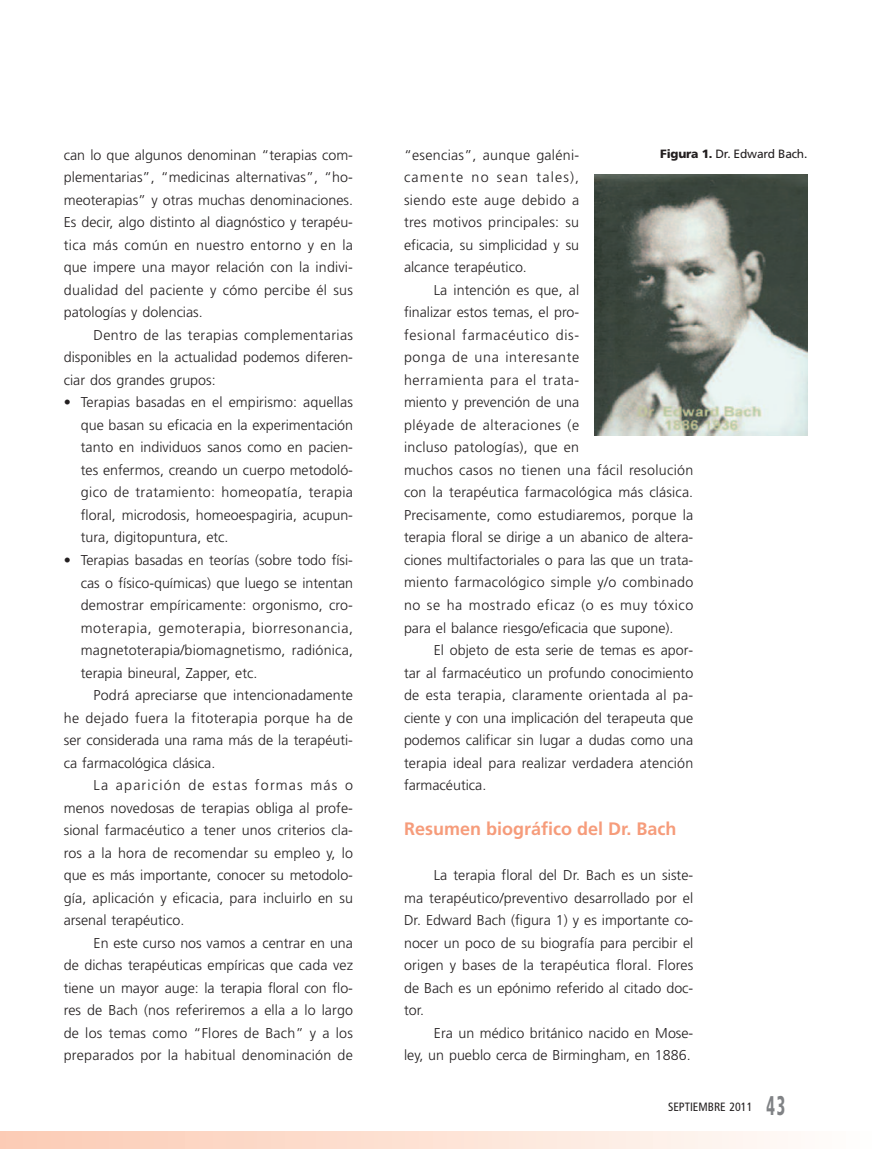
<style>
.page{position:relative;width:872px;height:1149px;background:#fff}
.page>*{position:absolute;margin:0;border:0;box-sizing:border-box;transform-origin:0 0}
.t1{font:900 condensed 27px "Frutiger";color:#808285;scale:.6 1}
.t2{font:700 18px "Frutiger";color:#f69c7b}
.t3{font:300 14.25px/22.5px "Frutiger";color:#231f20;text-align:justify}
.t4{font:300 14.25px/22.5px "Frutiger";letter-spacing:.02em;color:#231f20}
.t5{font:12px "Frutiger";letter-spacing:-.015em;color:#231f20}
.t6{font:condensed 12px "Frutiger";color:#231f20}
.s1{font-weight:900}
</style>
<div class="page">
<div style="left:0;top:1131px;width:872px;height:17px;background:linear-gradient(to right,#fccab2,#fefdfb)"></div>
<img style="left:594px;top:174px;width:213px;height:261px">
<p class="t3" style="left:64px;top:144px;width:291px">can lo que algunos denominan “terapias com&shy;plementarias”, “medicinas alternativas”, “ho&shy;meoterapias” y otras muchas denominaciones.<br>Es decir, algo distinto al diagnóstico y terapéu&shy;tica más común en nuestro entorno y en la que impere una mayor relación con la indivi&shy;dualidad del paciente y cómo percibe él sus patologías y dolencias.</p>
<p class="t3" style="left:64px;top:324px;width:291px;text-indent:30px">Dentro de las terapias complementarias disponibles en la actualidad podemos diferen&shy;ciar dos grandes grupos:</p>
<p class="t3" style="left:81px;top:392px;width:274px;text-indent:-17px">• Terapias basadas en el empirismo: aquellas que basan su eficacia en la experimentación tanto en individuos sanos como en pacien&shy;tes enfermos, creando un cuerpo metodoló&shy;gico de tratamiento: homeopatía, terapia floral, microdosis, homeoespagiria, acupun&shy;tura, digitopuntura, etc.</p>
<p class="t3" style="left:81px;top:549px;width:274px;text-indent:-17px">• Terapias basadas en teorías (sobre todo físi&shy;cas o físico-químicas) que luego se intentan demostrar empíricamente: orgonismo, cro&shy;moterapia, gemoterapia, biorresonancia, magnetoterapia/biomagnetismo, radiónica, terapia bineural, Zapper, etc.</p>
<p class="t3" style="left:64px;top:684px;width:291px;text-indent:30px">Podrá apreciarse que intencionadamente he dejado fuera la fitoterapia porque ha de ser considerada una rama más de la terapéuti&shy;ca farmacológica clásica.</p>
<p class="t3" style="left:64px;top:774px;width:291px;text-indent:30px">La aparición de estas formas más o menos novedosas de terapias obliga al profe&shy;sional farmacéutico a tener unos criterios cla&shy;ros a la hora de recomendar su empleo y, lo que es más importante, conocer su metodolo&shy;gía, aplicación y eficacia, para incluirlo en su arsenal terapéutico.</p>
<p class="t3" style="left:64px;top:932px;width:291px;text-indent:30px">En este curso nos vamos a centrar en una de dichas terapéuticas empíricas que cada vez tiene un mayor auge: la terapia floral con flo&shy;res de Bach (nos referiremos a ella a lo largo de los temas como “Flores de Bach” y a los preparados por la habitual denominación de</p>
<p class="t3" style="left:404px;top:144px;width:177px">“esencias”, aunque galéni&shy;camente no sean tales), siendo este auge debido a tres motivos principales: su eficacia, su simplicidad y su alcance terapéutico.</p>
<p class="t4" style="left:404px;top:279px;width:291px;text-indent:30px">La intención es que, al<br>finalizar estos temas, el pro-<br>fesional farmacéutico dis-<br>ponga de una interesante<br>herramienta para el trata-<br>miento y prevención de una<br>pléyade de alteraciones (e<br>incluso patologías), que en<br>muchos casos no tienen una fácil resolución con la terapéutica farmacológica más clásica.<br>Precisamente, como estudiaremos, porque la terapia floral se dirige a un abanico de altera&shy;ciones multifactoriales o para las que un trata&shy;miento farmacológico simple y/o combinado no se ha mostrado eficaz (o es muy tóxico para el balance riesgo/eficacia que supone).</p>
<p class="t3" style="left:404px;top:639px;width:291px;text-indent:30px">El objeto de esta serie de temas es apor&shy;tar al farmacéutico un profundo conocimiento de esta terapia, claramente orientada al pa&shy;ciente y con una implicación del terapeuta que podemos calificar sin lugar a dudas como una terapia ideal para realizar verdadera atención farmacéutica.</p>
<p class="t2" style="left:404px;top:821px;width:274px">Resumen biográfico del Dr. Bach</p>
<p class="t3" style="left:404px;top:864px;width:291px;text-indent:30px">La terapia floral del Dr. Bach es un siste&shy;ma terapéutico/preventivo desarrollado por el Dr. Edward Bach (figura 1) y es importante co&shy;nocer un poco de su biografía para percibir el origen y bases de la terapéutica floral. Flores de Bach es un epónimo referido al citado doc&shy;tor.</p>
<p class="t3" style="left:404px;top:1022px;width:291px;text-align:right">Era un médico británico nacido en Mose-<br>ley, un pueblo cerca de Birmingham, en 1886.</p>
<p class="t6" style="left:668px;top:1101px;width:86px">SEPTIEMBRE 2011</p>
<h1 class="t1" style="left:766px;top:1094px;width:32px">43</h1>
<p class="t5" style="left:660px;top:149px;width:149px"><span class="s1">Figura 1.</span> Dr. Edward Bach.</p>
</div>
